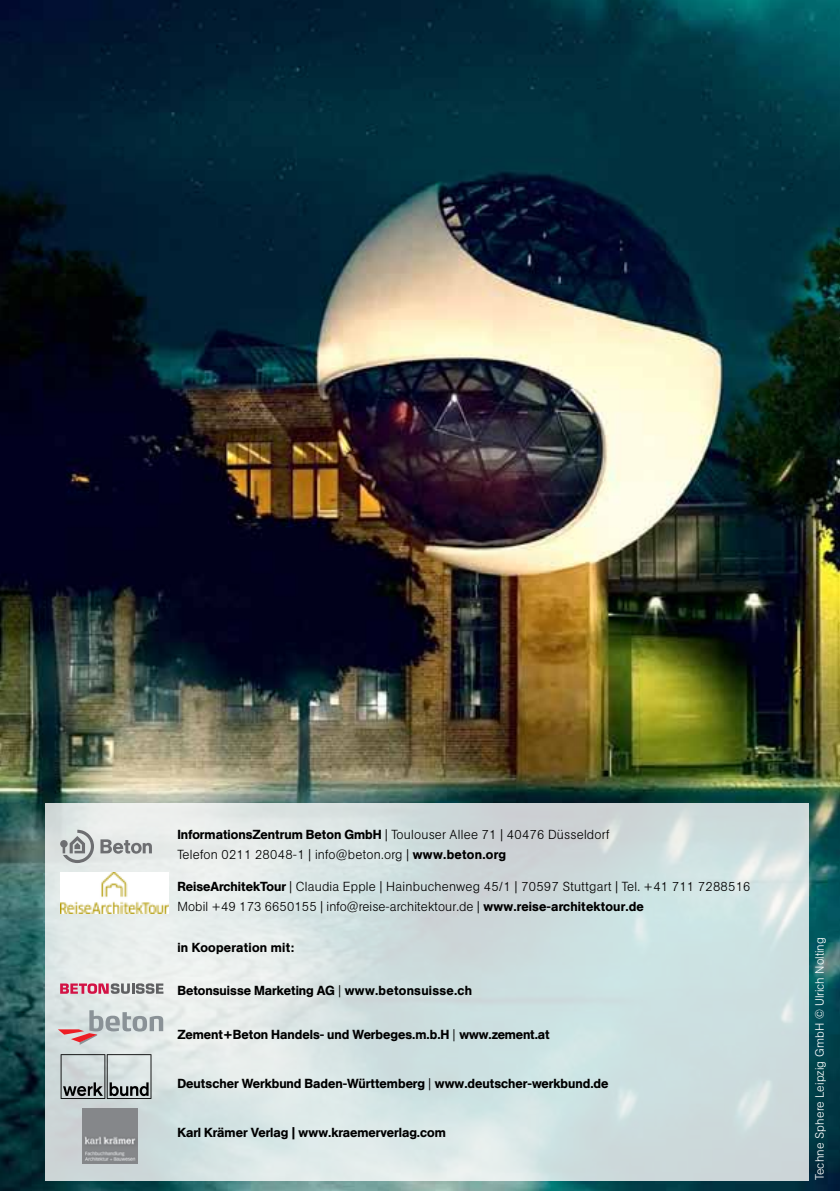
<style>
.page{position:relative;width:840px;height:1191px;background:#fff}
.page>*{position:absolute;margin:0;border:0;box-sizing:border-box;transform-origin:0 0}
.t1{font:300 13px/20px "AG Book Pro";letter-spacing:.02em;color:#000}
.t2{font:500 13px "AG Book Pro";color:#000}
.t3{font:500 13px "AG Book Pro";letter-spacing:.02em;color:#000}
.t4{font:300 12px "AG Book Pro";letter-spacing:.005em;color:#fff}
.s1{font-weight:500}
.s2{font-weight:300}
</style>
<div class="page">
<img style="left:0;top:0;width:839px;height:1191px">
<svg style="left:45px;top:803px;width:763px;height:377px;background:#d5e1e1"></svg>
<img style="left:60px;top:872px;width:109px;height:41px">
<svg style="left:60px;top:829px;width:34px;height:34px"></svg>
<svg style="left:100px;top:839px;width:52px;height:14px"></svg>
<svg style="left:60px;top:983px;width:103px;height:10px"></svg>
<svg style="left:58px;top:1010px;width:105px;height:34px;background:#ccc9ca"></svg>
<svg style="left:61px;top:1054px;width:90px;height:44px;background:#b1b9b9"></svg>
<img style="left:83px;top:1108px;width:54px;height:55px">
<p class="t1" style="left:177px;top:824px;width:433px"><span class="s1">InformationsZentrum Beton GmbH</span> | Toulouser Allee 71 | 40476 Düsseldorf<br>Telefon 0211 28048-1 | info@beton.org | <span class="s1">www.beton.org</span></p>
<p class="t1" style="left:177px;top:876px;width:574px"><span class="s1">ReiseArchitekTour</span> | Claudia Epple | Hainbuchenweg 45/1 | 70597 Stuttgart | Tel. +41 711 7288516<br>Mobil +49 173 6650155 | info@reise-architektour.de | <span class="s1">www.reise-architektour.de</span></p>
<p class="t3" style="left:177px;top:939px;width:118px">in Kooperation mit:</p>
<p class="t2" style="left:177px;top:982px;width:296px">Betonsuisse Marketing AG <span class="s2">|</span> www.betonsuisse.ch</p>
<p class="t2" style="left:177px;top:1025px;width:373px">Zement+Beton Handels- und Werbeges.m.b.H <span class="s2">|</span> www.zement.at</p>
<p class="t2" style="left:177px;top:1074px;width:432px">Deutscher Werkbund Baden-Württemberg <span class="s2">|</span> www.deutscher-werkbund.de</p>
<p class="t2" style="left:177px;top:1123px;width:270px">Karl Krämer Verlag | www.kraemerverlag.com</p>
<p class="t4" style="left:811px;top:1179px;width:244px;rotate:-90deg">Techne Sphere Leipzig GmbH © Ulrich Nolting</p>
</div>
